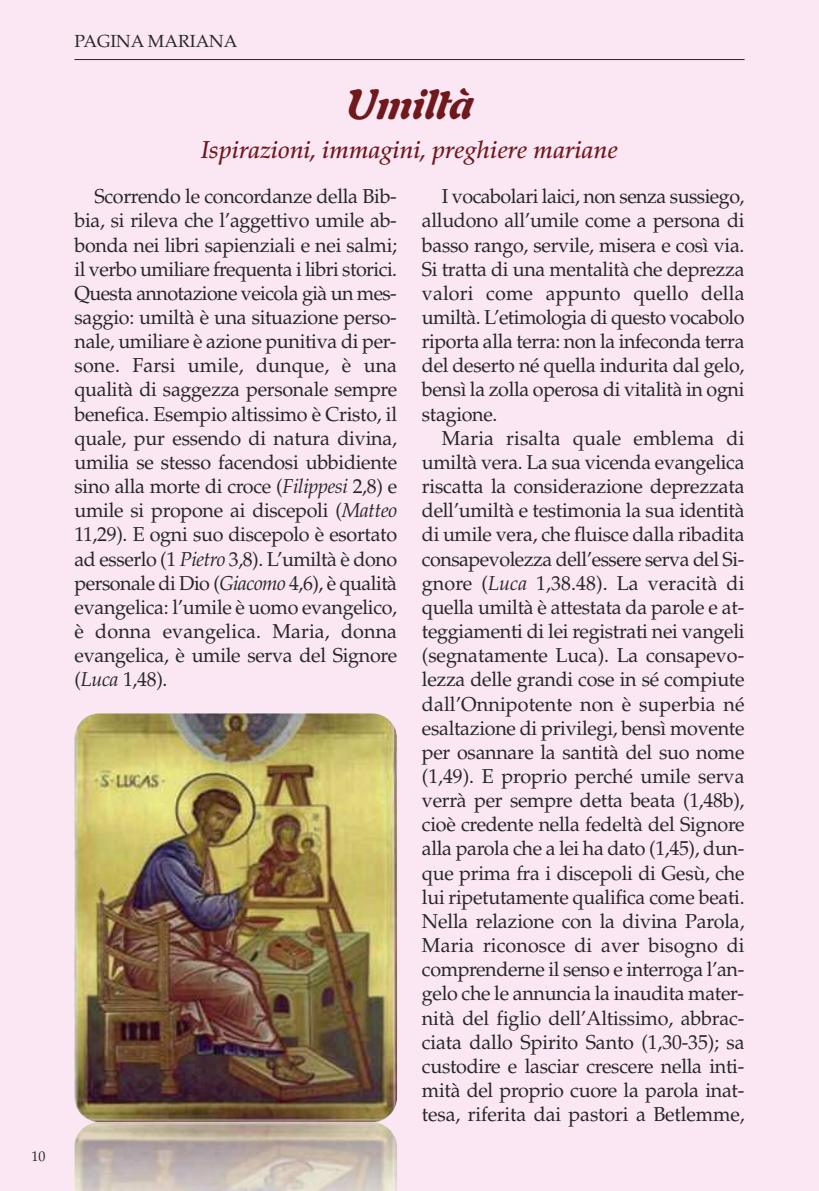
<style>
.page{position:relative;width:819px;height:1191px;background:#fae7f3}
.page>*{position:absolute;margin:0;border:0;box-sizing:border-box;transform-origin:0 0}
.t1{font:italic 900 42px "Auriol LT Std";letter-spacing:-.01em;color:#70191d}
.t2{font:italic 500 24.5px "Palatino LT Std";color:#70191d}
.t3{font:20.12px/24.2px "Palatino LT Std";letter-spacing:-.015em;color:#272627;text-align:justify}
.t4{font:17.5px "Palatino LT Std";color:#272627}
.t5{font:14px "Palatino LT Std";color:#272627}
.s1{font-style:italic}
</style>
<div class="page">
<img style="left:74px;top:713px;width:323px;height:409px;border-radius:25px">
<img style="left:74px;top:1122px;width:323px;height:69px">
<hr style="left:74px;top:59px;width:670px;height:1px;background:#272627">
<p class="t5" style="left:31px;top:1151px;width:15px">10</p>
<p class="t4" style="left:74px;top:35px;width:164px">PAGINA MARIANA</p>
<h1 class="t1" style="left:345px;top:89px;width:129px">Umiltà</h1>
<p class="t2" style="left:201px;top:140px;width:418px">Ispirazioni, immagini, preghiere mariane</p>
<p class="t3" style="left:74px;top:187px;width:324px;text-indent:20px">Scorrendo le concordanze della Bib&shy;bia, si rileva che l’aggettivo umile ab&shy;bonda nei libri sapienziali e nei salmi; il verbo umiliare frequenta i libri storici.<br>Questa annotazione veicola già un mes&shy;saggio: umiltà è una situazione perso&shy;nale, umiliare è azione punitiva di per&shy;sone. Farsi umile, dunque, è una qualità di saggezza personale sempre benefica. Esempio altissimo è Cristo, il quale, pur essendo di natura divina, umilia se stesso facendosi ubbidiente sino alla morte di croce (<span class="s1">Filippesi</span> 2,8) e umile si propone ai discepoli (<span class="s1">Matteo </span>11,29). E ogni suo discepolo è esortato ad esserlo (1 <span class="s1">Pietro</span> 3,8). L’umiltà è dono personale di Dio (<span class="s1">Giacomo</span> 4,6), è qualità evangelica: l’umile è uomo evangelico, è donna evangelica. Maria, donna evangelica, è umile serva del Signore (<span class="s1">Luca</span> 1,48).</p>
<p class="t3" style="left:422px;top:187px;width:324px;text-indent:20px">I vocabolari laici, non senza sussiego, alludono all’umile come a persona di basso rango, servile, misera e così via.<br>Si tratta di una mentalità che deprezza valori come appunto quello della umiltà. L’etimologia di questo vocabolo riporta alla terra: non la infeconda terra del deserto né quella indurita dal gelo, bensì la zolla operosa di vitalità in ogni stagione.</p>
<p class="t3" style="left:422px;top:428px;width:324px;text-indent:20px">Maria risalta quale emblema di umiltà vera. La sua vicenda evangelica riscatta la considerazione deprezzata dell’umiltà e testimonia la sua identità di umile vera, che fluisce dalla ribadita consapevolezza dell’essere serva del Si&shy;gnore (<span class="s1">Luca</span> 1,38.48). La veracità di quella umiltà è attestata da parole e at&shy;teggiamenti di lei registrati nei vangeli (segnatamente Luca). La consapevo&shy;lezza delle grandi cose in sé compiute dall’Onnipotente non è superbia né esaltazione di privilegi, bensì movente per osannare la santità del suo nome (1,49). E proprio perché umile serva verrà per sempre detta beata (1,48b), cioè credente nella fedeltà del Signore alla parola che a lei ha dato (1,45), dun&shy;que prima fra i discepoli di Gesù, che lui ripetutamente qualifica come beati.<br>Nella relazione con la divina Parola, Maria riconosce di aver bisogno di comprenderne il senso e interroga l’an&shy;gelo che le annuncia la inaudita mater&shy;nità del figlio dell’Altissimo, abbrac&shy;ciata dallo Spirito Santo (1,30-35); sa custodire e lasciar crescere nella inti&shy;mità del proprio cuore la parola inat&shy;tesa, riferita dai pastori a Betlemme,</p>
</div>
